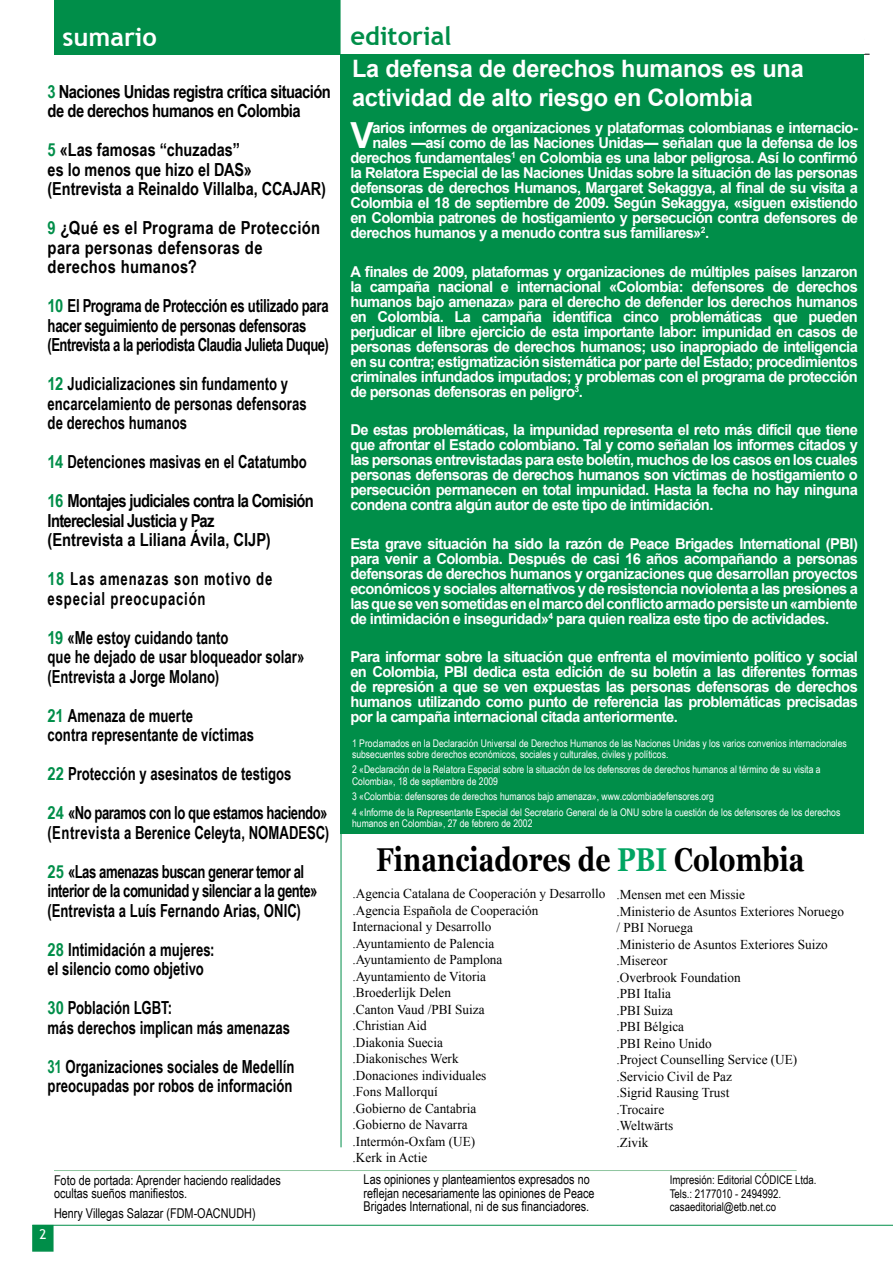
<style>
.page{position:relative;width:893px;height:1263px;background:#fff}
.page>*{position:absolute;margin:0;border:0;box-sizing:border-box;transform-origin:0 0}
.t1{font:700 36px "Arial";color:#fff}
.t2{font:700 33px "Georgia";color:#000;scale:.8 1}
.t3{font:700 25.5px "Trebuchet MS";color:#008e49}
.t4{font:700 25.5px "Trebuchet MS";color:#fff}
.t5{font:700 24px/28.5px "Arial";letter-spacing:-.01em;color:#fff}
.t6{font:700 18px/19.5px "Arial Narrow";color:#000;scale:.89 1}
.t7{font:700 18px/19.5px "Arial Narrow";letter-spacing:-.03em;color:#000}
.t8{font:700 18px/19.5px "Arial Narrow";letter-spacing:-.02em;color:#000;scale:.89 1}
.t9{font:700 18px/19.5px "Arial Narrow";color:#000}
.t10{font:700 18px/19.5px "Arial Narrow";letter-spacing:-.025em;color:#000;scale:.89 1}
.t11{font:700 18px/19.5px "Arial Narrow";letter-spacing:.02em;color:#000}
.t12{font:700 18px/39px "Arial Narrow";letter-spacing:-.035em;color:#000;scale:.89 1}
.t13{font:700 18px/19.5px "Arial Narrow";letter-spacing:.05em;color:#000;scale:.89 1}
.t14{font:700 15px/15px "Arial";letter-spacing:-.04em;color:#fff;text-align:justify}
.t15{font:13.5px/16.5px "Times New Roman";color:#000}
.t16{font:13.5px/13.5px "Arial Narrow";color:#000}
.t17{font:13.5px "Trebuchet MS";color:#fff}
.t18{font:12px/13.5px "Arial Narrow";color:#000}
.t19{font:10.5px/11.2px "Arial Narrow";color:#fff}
.s1{color:#008e49}
.s2{color:#00a562}
</style>
<div class="page">
<div style="left:32px;top:1225px;width:22px;height:27px;background:#008e49;border:2px solid #008e49"></div>
<hr style="left:626px;top:54px;width:244px;height:1px;background:#000">
<hr style="left:32px;top:1225px;width:861px;height:1px;background:#008e49">
<div style="left:341px;top:45px;width:523px;height:789px;background:#008e49"></div>
<hr style="left:341px;top:781px;width:1px;height:366px;background:#008e49">
<div style="left:54px;top:0;width:287px;height:54px;background:#008e49"></div>
<hr style="left:54px;top:1170px;width:742px;height:1px;background:#8fc59f">
<div style="left:341px;top:45px;width:524px;height:9px;background:#fff"></div>
<h3 class="t4" style="left:63px;top:21px;width:96px">sumario</h3>
<p class="t7" style="left:48px;top:81px;width:285px"><span class="s1">3</span> Naciones Unidas registra crítica situación de de derechos humanos en Colombia</p>
<p class="t9" style="left:48px;top:139px;width:280px"><span class="s1">5</span> «Las famosas “chuzadas”<br>es lo menos que hizo el DAS» (Entrevista a Reinaldo Villalba, CCAJAR)</p>
<p class="t11" style="left:48px;top:217px;width:274px"><span class="s1">9</span> ¿Qué es el Programa de Protección para personas defensoras de derechos humanos?</p>
<p class="t8" style="left:48px;top:295px;width:317px"><span class="s1">10</span> El Programa de Protección es utilizado para hacer seguimiento de personas defensoras (Entrevista a la periodista Claudia Julieta Duque)</p>
<p class="t6" style="left:48px;top:373px;width:293px"><span class="s1">12</span> Judicializaciones sin fundamento y encarcelamiento de personas defensoras de derechos humanos</p>
<p class="t12" style="left:48px;top:442px;width:301px"><span class="s1">14</span> Detenciones masivas en el Catatumbo<br><span class="s1">16</span> Montajes judiciales contra la Comisión</p>
<p class="t7" style="left:48px;top:510px;width:225px">Intereclesial Justicia y Paz (Entrevista a Liliana Ávila, CIJP)</p>
<p class="t13" style="left:48px;top:568px;width:254px"><span class="s1">18</span> Las amenazas son motivo de especial preocupación</p>
<p class="t6" style="left:48px;top:627px;width:290px"><span class="s1">19</span> «Me estoy cuidando tanto<br>que he dejado de usar bloqueador solar» (Entrevista a Jorge Molano)</p>
<p class="t6" style="left:48px;top:705px;width:233px"><span class="s1">21</span> Amenaza de muerte<br>contra representante de víctimas</p>
<p class="t6" style="left:48px;top:754px;width:316px;line-height:39px"><span class="s1">22</span> Protección y asesinatos de testigos<br><span class="s1">24</span> «No paramos con lo que estamos haciendo»</p>
<p class="t6" style="left:48px;top:812px;width:318px;line-height:39px">(Entrevista a Berenice Celeyta, NOMADESC)<br><span class="s1">25</span> «Las amenazas buscan generar temor al</p>
<p class="t10" style="left:48px;top:880px;width:304px">interior de la comunidad y silenciar a la gente» (Entrevista a Luís Fernando Arias, ONIC)</p>
<p class="t6" style="left:48px;top:939px;width:189px"><span class="s1">28</span> Intimidación a mujeres: el silencio como objetivo</p>
<p class="t6" style="left:48px;top:997px;width:274px"><span class="s1">30</span> Población LGBT:<br>más derechos implican más amenazas</p>
<p class="t6" style="left:48px;top:1056px;width:279px"><span class="s1">31</span> Organizaciones sociales de Medellín preocupadas por robos de información</p>
<p class="t17" style="left:39px;top:1226px;width:9px">2</p>
<p class="t16" style="left:54px;top:1173px;width:228px">Foto de portada: Aprender haciendo realidades ocultas sueños manifiestos.</p>
<p class="t16" style="left:54px;top:1206px;width:203px">Henry Villegas Salazar (FDM-OACNUDH)</p>
<h3 class="t3" style="left:351px;top:20px;width:263px">editorial<sup>editorial</sup></h3>
<h3 class="t5" style="left:352px;top:55px;width:453px">La defensa de derechos humanos es una actividad de alto riesgo en Colombia</h3>
<h1 class="t1" style="left:350px;top:112px;width:25px">V</h1>
<p class="t14" style="left:372px;top:121px;width:487px">arios informes de organizaciones y plataformas colombianas e internacio-</p>
<p class="t14" style="left:372px;top:136px;width:487px">nales —así como de las Naciones Unidas— señalan que la defensa de los</p>
<p class="t14" style="left:350px;top:151px;width:509px">derechos fundamentales<sup>1</sup> en Colombia es una labor peligrosa. Así lo confirmó</p>
<p class="t14" style="left:350px;top:166px;width:509px">la Relatora Especial de las Naciones Unidas sobre la situación de las personas</p>
<p class="t14" style="left:350px;top:181px;width:509px">defensoras de derechos Humanos, Margaret Sekaggya, al final de su visita a</p>
<p class="t14" style="left:350px;top:196px;width:509px">Colombia el 18 de septiembre de 2009. Según Sekaggya, «siguen existiendo</p>
<p class="t14" style="left:350px;top:211px;width:509px">en Colombia patrones de hostigamiento y persecución contra defensores de</p>
<p class="t14" style="left:350px;top:226px;width:360px">derechos humanos y a menudo contra sus familiares»<sup>2</sup>.</p>
<p class="t14" style="left:350px;top:264px;width:509px">A finales de 2009, plataformas y organizaciones de múltiples países lanzaron la campaña nacional e internacional «Colombia: defensores de derechos humanos bajo amenaza» para el derecho de defender los derechos humanos en Colombia. La campaña identifica cinco problemáticas que pueden perjudicar el libre ejercicio de esta importante labor: impunidad en casos de personas defensoras de derechos humanos; uso inapropiado de inteligencia en su contra; estigmatización sistemática por parte del Estado; procedimientos criminales infundados imputados; y problemas con el programa de protección de personas defensoras en peligro<sup>3</sup>.</p>
<p class="t14" style="left:350px;top:423px;width:509px">De estas problemáticas, la impunidad representa el reto más difícil que tiene que afrontar el Estado colombiano. Tal y como señalan los informes citados y las personas entrevistadas para este boletín, muchos de los casos en los cuales personas defensoras de derechos humanos son víctimas de hostigamiento o persecución permanecen en total impunidad. Hasta la fecha no hay ninguna condena contra algún autor de este tipo de intimidación.</p>
<p class="t14" style="left:350px;top:536px;width:509px">Esta grave situación ha sido la razón de Peace Brigades International (PBI) para venir a Colombia. Después de casi 16 años acompañando a personas defensoras de derechos humanos y organizaciones que desarrollan proyectos económicos y sociales alternativos y de resistencia noviolenta a las presiones a las que se ven sometidas en el marco del conflicto armado persiste un «ambiente de intimidación e inseguridad»<sup>4</sup> para quien realiza este tipo de actividades.</p>
<p class="t14" style="left:350px;top:650px;width:509px">Para informar sobre la situación que enfrenta el movimiento político y social en Colombia, PBI dedica esta edición de su boletín a las diferentes formas de represión a que se ven expuestas las personas defensoras de derechos humanos utilizando como punto de referencia las problemáticas precisadas por la campaña internacional citada anteriormente.</p>
<p class="t19" style="left:352px;top:737px;width:496px">1 Proclamados en la Declaración Universal de Derechos Humanos de las Naciones Unidas y los varios convenios internacionales subsecuentes sobre derechos económicos, sociales y culturales, civiles y políticos.</p>
<p class="t19" style="left:352px;top:764px;width:470px">2 «Declaración de la Relatora Especial sobre la situación de los defensores de derechos humanos al término de su visita a<br>Colombia», 18 de septiembre de 2009</p>
<p class="t19" style="left:352px;top:788px;width:490px;line-height:15.5px">3 «Colombia: defensores de derechos humanos bajo amenaza», www.colombiadefensores.org<br>4 «Informe de la Representante Especial del Secretario General de la ONU sobre la cuestión de los defensores de los derechos</p>
<p class="t19" style="left:352px;top:817px;width:182px">humanos en Colombia», 27 de febrero de 2002</p>
<h2 class="t2" style="left:376px;top:838px;width:537px">Financiadores de <span class="s2">PBI</span> Colombia</h2>
<p class="t15" style="left:353px;top:885px;width:254px">.Agencia Catalana de Cooperación y Desarrollo .Agencia Española de Cooperación<br>Internacional y Desarrollo<br>.Ayuntamiento de Palencia<br>.Ayuntamiento de Pamplona<br>.Ayuntamiento de Vitoria<br>.Broederlijk Delen<br>.Canton Vaud /PBI Suiza<br>.Christian Aid<br>.Diakonia Suecia<br>.Diakonisches Werk<br>.Donaciones individuales<br>.Fons Mallorquí<br>.Gobierno de Cantabria<br>.Gobierno de Navarra<br>.Intermón-Oxfam (UE)<br>.Kerk in Actie</p>
<p class="t15" style="left:616px;top:886px;width:229px">.Mensen met een Missie<br>.Ministerio de Asuntos Exteriores Noruego / PBI Noruega<br>.Ministerio de Asuntos Exteriores Suizo .Misereor<br>.Overbrook Foundation<br>.PBI Italia<br>.PBI Suiza<br>.PBI Bélgica<br>.PBI Reino Unido<br>.Project Counselling Service (UE) .Servicio Civil de Paz<br>.Sigrid Rausing Trust<br>.Trocaire<br>.Weltwärts<br>.Zivik</p>
<p class="t16" style="left:364px;top:1172px;width:232px">Las opiniones y planteamientos expresados no reflejan necesariamente las opiniones de Peace<br>Brigades International, ni de sus financiadores.</p>
<p class="t18" style="left:670px;top:1173px;width:148px">Impresión: Editorial CÓDICE Ltda.<br>Tels.: 2177010 - 2494992. casaeditorial@etb.net.co</p>
</div>
